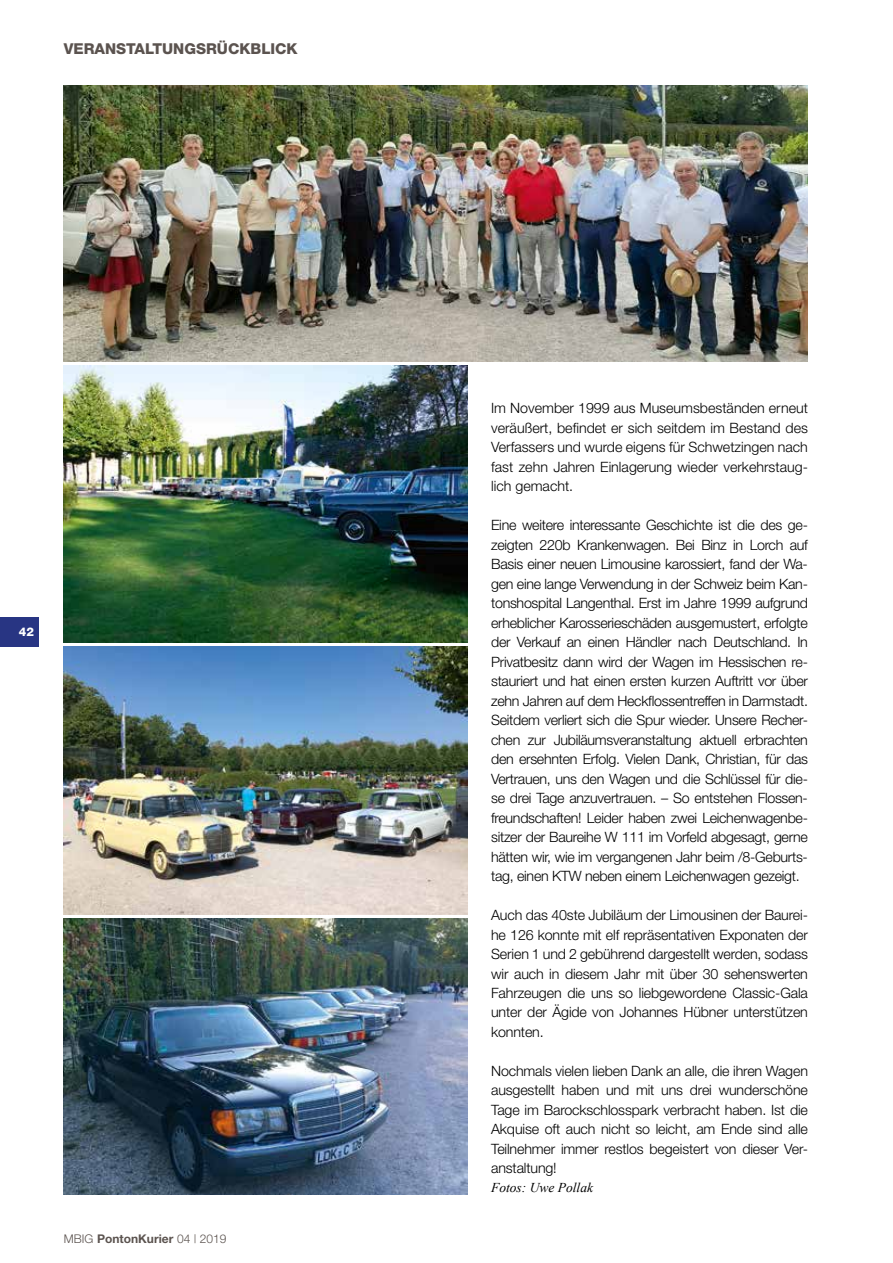
<style>
.page{position:relative;width:893px;height:1263px;background:#fff}
.page>*{position:absolute;margin:0;border:0;box-sizing:border-box;transform-origin:0 0}
.t1{font:800 15px "Helvetica Neue";color:#5b534f}
.t2{font:300 14.25px/19.5px "Helvetica Neue";letter-spacing:-.01em;color:#000;text-align:justify}
.t3{font:italic 13.5px "Times New Roman";color:#000}
.t4{font:700 12px "Helvetica Neue";color:#5b534f}
.t5{font:800 12px "Helvetica Neue";color:#fff}
.s1{font-weight:300}
</style>
<div class="page">
<div style="left:0;top:617px;width:38px;height:29px;background:#283583"></div>
<img style="left:64px;top:646px;width:404px;height:268px">
<img style="left:64px;top:918px;width:404px;height:277px">
<img style="left:64px;top:85px;width:744px;height:276px">
<img style="left:64px;top:366px;width:404px;height:276px">
<p class="t1" style="left:64px;top:40px;width:235px">VERANSTALTUNGSRÜCKBLICK</p>
<p class="t5" style="left:19px;top:625px;width:17px">42</p>
<p class="t4" style="left:64px;top:1231px;width:164px"><span class="s1">MBIG</span> PontonKurier <span class="s1">04 | 2019</span></p>
<p class="t2" style="left:491px;top:398px;width:318px">Im November 1999 aus Museumsbeständen erneut veräußert, befindet er sich seitdem im Bestand des Verfassers und wurde eigens für Schwetzingen nach fast zehn Jahren Einlagerung wieder verkehrstaug&shy;lich gemacht.</p>
<p class="t2" style="left:491px;top:515px;width:318px">Eine weitere interessante Geschichte ist die des ge&shy;zeigten 220b Krankenwagen. Bei Binz in Lorch auf Basis einer neuen Limousine karossiert, fand der Wa&shy;gen eine lange Verwendung in der Schweiz beim Kan&shy;tonshospital Langenthal. Erst im Jahre 1999 aufgrund erheblicher Karosserieschäden ausgemustert, erfolgte der Verkauf an einen Händler nach Deutschland. In Privatbesitz dann wird der Wagen im Hessischen re&shy;stauriert und hat einen ersten kurzen Auftritt vor über zehn Jahren auf dem Heckflossentreffen in Darmstadt.<br>Seitdem verliert sich die Spur wieder. Unsere Recher&shy;chen zur Jubiläumsveranstaltung aktuell erbrachten den ersehnten Erfolg. Vielen Dank, Christian, für das Vertrauen, uns den Wagen und die Schlüssel für die&shy;se drei Tage anzuvertrauen. – So entstehen Flossen&shy;freundschaften! Leider haben zwei Leichenwagenbe&shy;sitzer der Baureihe W 111 im Vorfeld abgesagt, gerne hätten wir, wie im vergangenen Jahr beim /8-Geburts&shy;tag, einen KTW neben einem Leichenwagen gezeigt.</p>
<p class="t2" style="left:491px;top:905px;width:318px">Auch das 40ste Jubiläum der Limousinen der Baurei&shy;he 126 konnte mit elf repräsentativen Exponaten der Serien 1 und 2 gebührend dargestellt werden, sodass wir auch in diesem Jahr mit über 30 sehenswerten Fahrzeugen die uns so liebgewordene Classic-Gala unter der Ägide von Johannes Hübner unterstützen konnten.</p>
<p class="t2" style="left:491px;top:1061px;width:318px">Nochmals vielen lieben Dank an alle, die ihren Wagen ausgestellt haben und mit uns drei wunderschöne Tage im Barockschlosspark verbracht haben. Ist die Akquise oft auch nicht so leicht, am Ende sind alle Teilnehmer immer restlos begeistert von dieser Ver&shy;anstaltung!</p>
<p class="t3" style="left:491px;top:1178px;width:103px">Fotos: Uwe Pollak</p>
</div>
